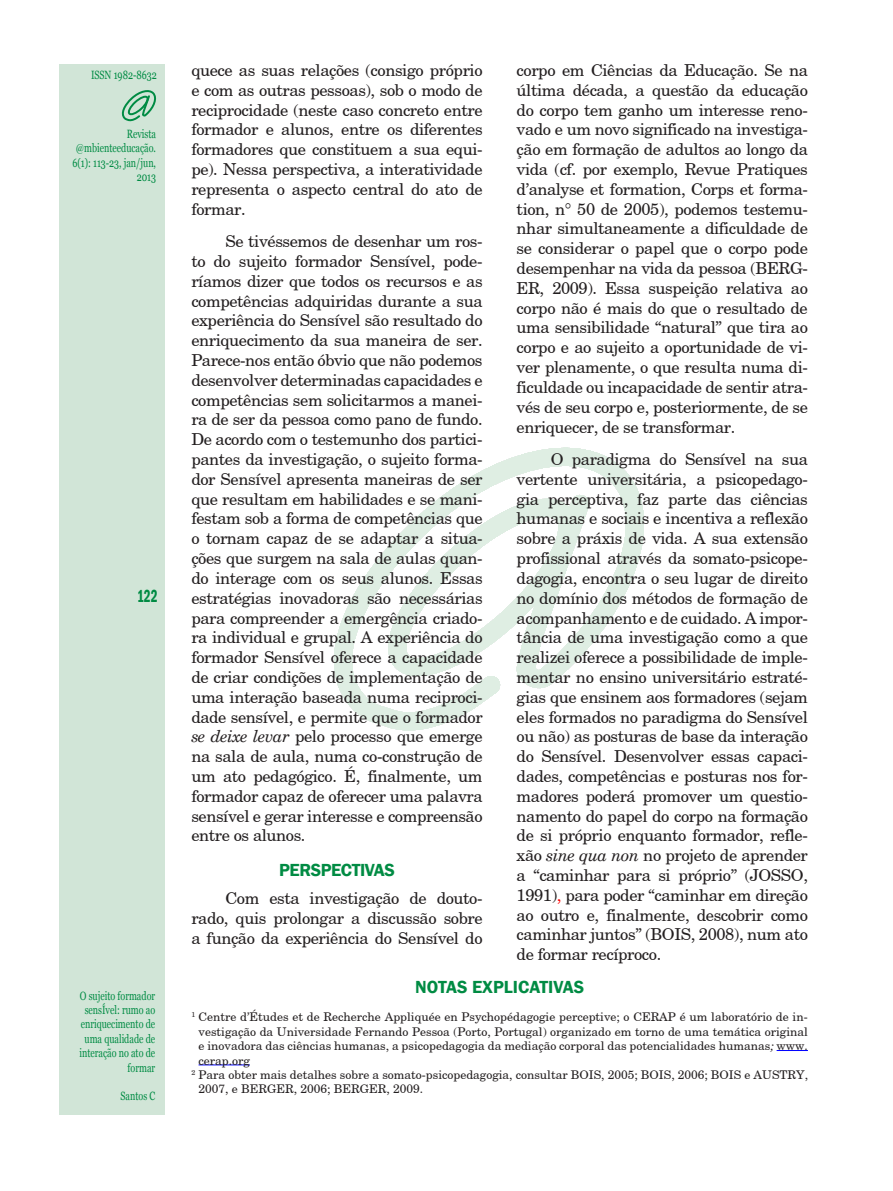
<style>
.page{position:relative;width:893px;height:1191px;background:#fff}
.page>*{position:absolute;margin:0;border:0;box-sizing:border-box;transform-origin:0 0}
.titulo_02{font:600 18px "Franklin Gothic";color:#008b43}
.titulo_02-2{font:600 18px "Franklin Gothic";letter-spacing:-.025em;color:#008b43}
.t1{font:600 condensed 18px "Franklin Gothic";color:#008b43;scale:.75 1}
.texto_miolo_01{font:16.5px/19.8px "New Century Schoolbook";letter-spacing:-.025em;color:#231f20;text-align:justify}
.rodapé_01{font:12px/14.4px "New Century Schoolbook";color:#231f20;text-align:justify}
.t2{font:12px/14.4px "Georgia";color:#008b43;text-align:right;scale:.75 1}
.s1{font-style:italic}
.s2{color:#f00}
</style>
<div class="page">
<div style="left:60px;top:64px;width:105px;height:1050px;background:#d1e5d7"></div>
<svg style="left:333px;top:447px;width:311px;height:284px"></svg>
<svg style="left:121px;top:90px;width:35px;height:32px"></svg>
<hr style="left:777px;top:1050px;width:31px;height:1px;background:#00f">
<hr style="left:199px;top:1064px;width:51px;height:1px;background:#00f">
<p class="t2" style="left:91px;top:68px;width:89px">ISSN 1982-8632</p>
<p class="t2" style="left:72px;top:127px;width:113px">Revista @mbienteeducação.<br>6(1): 113-23, jan/jun,<br>2013</p>
<p class="t1" style="left:137px;top:583px;width:29px">122</p>
<p class="t2" style="left:79px;top:988px;width:103px">O sujeito formador sensÍvel: rumo ao enriquecimento de uma qualidade de interação no ato de formar</p>
<p class="t2" style="left:121px;top:1089px;width:48px">Santos C</p>
<p class="texto_miolo_01" style="left:191px;top:60px;width:293px">quece as suas relações (consigo próprio e com as outras pessoas), sob o modo de reciprocidade (neste caso concreto entre formador e alunos, entre os diferentes formadores que constituem a sua equi&shy;pe). Nessa perspectiva, a interatividade representa o aspecto central do ato de formar.</p>
<p class="texto_miolo_01" style="left:191px;top:231px;width:293px;text-indent:34px">Se tivéssemos de desenhar um ros&shy;to do sujeito formador Sensível, pode&shy;ríamos dizer que todos os recursos e as competências adquiridas durante a sua experiência do Sensível são resultado do enriquecimento da sua maneira de ser.<br>Parece-nos então óbvio que não podemos desenvolver determinadas capacidades e competências sem solicitarmos a manei&shy;ra de ser da pessoa como pano de fundo.<br>De acordo com o testemunho dos partici&shy;pantes da investigação, o sujeito forma&shy;dor Sensível apresenta maneiras de ser que resultam em habilidades e se mani&shy;festam sob a forma de competências que o tornam capaz de se adaptar a situa&shy;ções que surgem na sala de aulas quan&shy;do interage com os seus alunos. Essas estratégias inovadoras são necessárias para compreender a emergência criado&shy;ra individual e grupal. A experiência do formador Sensível oferece a capacidade de criar condições de implementação de uma interação baseada numa reciproci&shy;dade sensível, e permite que o formador <span class="s1">se deixe levar</span> pelo processo que emerge na sala de aula, numa co-construção de um ato pedagógico. É, finalmente, um formador capaz de oferecer uma palavra sensível e gerar interesse e compreensão entre os alunos.</p>
<p class="titulo_02-2" style="left:279px;top:858px;width:117px">PERSPECTIVAS</p>
<p class="texto_miolo_01" style="left:191px;top:888px;width:293px;text-indent:34px">Com esta investigação de douto&shy;rado, quis prolongar a discussão sobre a função da experiência do Sensível do</p>
<p class="texto_miolo_01" style="left:517px;top:60px;width:293px">corpo em Ciências da Educação. Se na última década, a questão da educação do corpo tem ganho um interesse reno&shy;vado e um novo significado na investiga&shy;ção em formação de adultos ao longo da vida (cf. por exemplo, Revue Pratiques d’analyse et formation, Corps et forma&shy;tion, n° 50 de 2005), podemos testemu&shy;nhar simultaneamente a dificuldade de se considerar o papel que o corpo pode desempenhar na vida da pessoa (BERG-ER, 2009). Essa suspeição relativa ao corpo não é mais do que o resultado de uma sensibilidade “natural” que tira ao corpo e ao sujeito a oportunidade de vi&shy;ver plenamente, o que resulta numa di&shy;ficuldade ou incapacidade de sentir atra&shy;vés de seu corpo e, posteriormente, de se enriquecer, de se transformar.</p>
<p class="texto_miolo_01" style="left:517px;top:449px;width:293px;text-indent:34px">O paradigma do Sensível na sua vertente universitária, a psicopedago&shy;gia perceptiva, faz parte das ciências humanas e sociais e incentiva a reflexão sobre a práxis de vida. A sua extensão profissional através da somato-psicope&shy;dagogia, encontra o seu lugar de direito no domínio dos métodos de formação de acompanhamento e de cuidado. A impor&shy;tância de uma investigação como a que realizei oferece a possibilidade de imple&shy;mentar no ensino universitário estraté&shy;gias que ensinem aos formadores (sejam eles formados no paradigma do Sensível ou não) as posturas de base da interação do Sensível. Desenvolver essas capaci&shy;dades, competências e posturas nos for&shy;madores poderá promover um questio&shy;namento do papel do corpo na formação de si próprio enquanto formador, refle&shy;xão <span class="s1">sine qua non</span> no projeto de aprender a “caminhar para si próprio” (JOSSO, 1991)<span class="s2">,</span> para poder “caminhar em direção ao outro e, finalmente, descobrir como caminhar juntos” (BOIS, 2008), num ato de formar recíproco.</p>
<p class="titulo_02" style="left:415px;top:976px;width:171px">NOTAS EXPLICATIVAS</p>
<p class="rodapé_01" style="left:199px;top:1009px;width:611px;text-indent:-7px"><sup>1</sup> Centre d’Études et de Recherche Appliquée en Psychopédagogie perceptive; o CERAP é um laboratório de in&shy;vestigação da Universidade Fernando Pessoa (Porto, Portugal) organizado em torno de uma temática original e inovadora das ciências humanas, a psicopedagogia da mediação corporal das potencialidades humanas<span class="s1">;</span> www. cerap.org</p>
<p class="rodapé_01" style="left:199px;top:1067px;width:611px;text-indent:-7px"><sup>2</sup> Para obter mais detalhes sobre a somato-psicopedagogia, consultar BOIS, 2005; BOIS, 2006; BOIS e AUSTRY,<br>2007, e BERGER, 2006; BERGER, 2009.</p>
</div>
